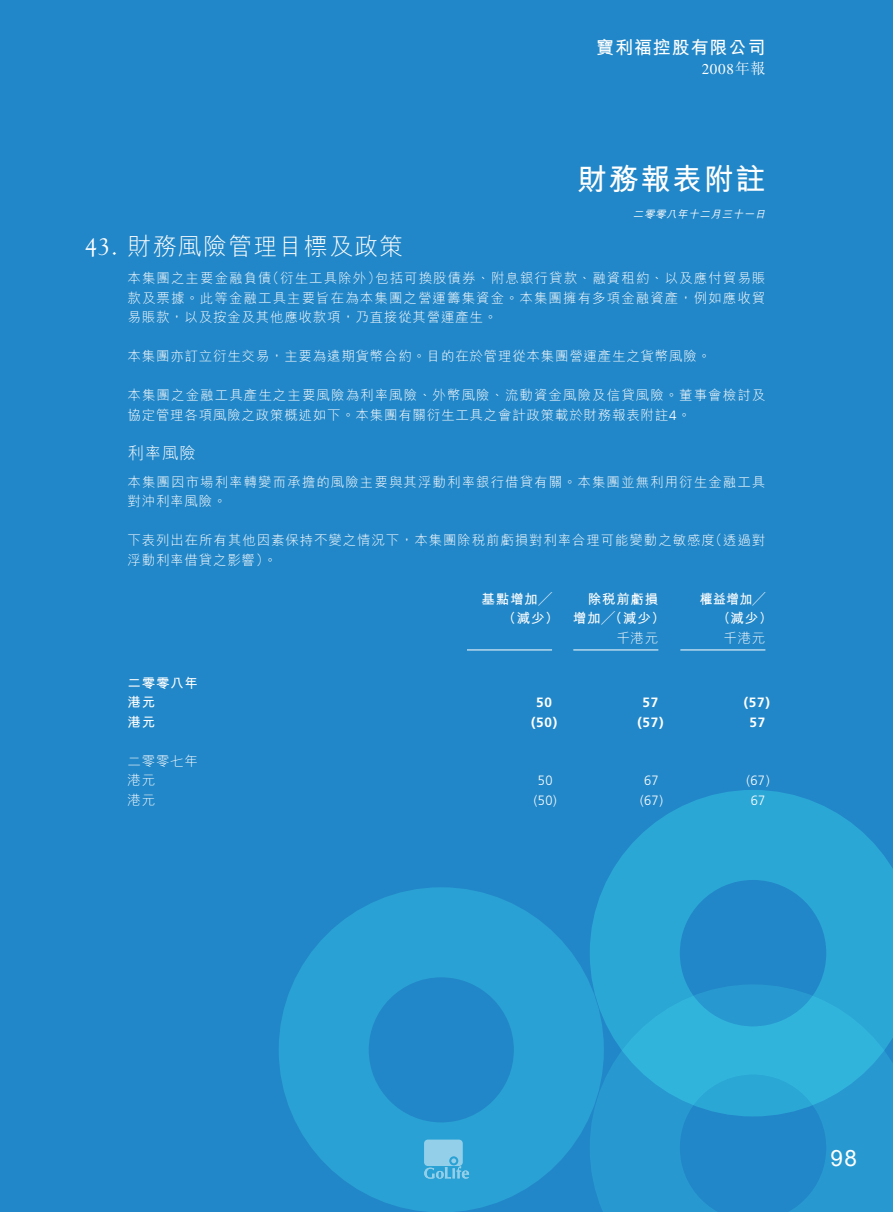
<style>
.page{position:relative;width:893px;height:1212px;background:#2287c8}
.page>*{position:absolute;margin:0;border:0;box-sizing:border-box;transform-origin:0 0}
.t1{font:700 30px "M Hei HK";letter-spacing:.055em;color:#fff}
.t2{font:300 24px "M Hei HK";letter-spacing:.05em;color:#fff}
.t3{font:22.5px "Arial";color:#fff}
.t4{font:700 18px "M Hei HK";letter-spacing:.05em;color:#fff}
.t5{font:300 16.5px "M Hei HK";color:#fff}
.t6{font:15px "Times";color:#fff}
.t7{font:300 13.5px/19.5px "M Hei HK";letter-spacing:.065em;color:#fff}
.t8{font:700 13.5px/19.5px "M Hei HK";letter-spacing:.055em;color:#fff}
.t9{font:700 13.5px "Frutiger LT Std";letter-spacing:.055em;color:#fff}
.t10{font:300 13.5px "Frutiger LT Std";letter-spacing:.025em;color:#fff;scale:.95 1}
.t11{font:700 13.5px "M Hei HK";letter-spacing:.055em;color:#fff;scale:.95 1}
.t12{font:italic 500 10.5px "M Hei HK";color:#fff}
.s1{font-family:"M Sung HK";font-weight:300}
.s2{font-family:"Goudy Std";font-weight:400}
.s3{font-family:"Frutiger LT Std"}
</style>
<div class="page">
<div style="left:279px;top:887px;width:325px;height:325px;border:90px solid #fff;border-radius:50%"></div>
<svg style="left:590px;top:1116px;width:303px;height:96px"></svg>
<svg style="left:590px;top:790px;width:303px;height:326px"></svg>
<svg style="left:424px;top:1139px;width:45px;height:39px;background:#6fbfe1"></svg>
<hr style="left:467px;top:649px;width:85px;height:1px;background:#fff">
<hr style="left:573px;top:649px;width:85px;height:1px;background:#fff">
<hr style="left:680px;top:649px;width:85px;height:1px;background:#fff">
<p class="t4" style="left:596px;top:34px;width:171px">寶利福控股有限公司</p>
<p class="t6" style="left:702px;top:60px;width:65px">2008<span class="s1">年報</span></p>
<p class="t1" style="left:577px;top:157px;width:190px">財務報表附註</p>
<p class="t12" style="left:633px;top:207px;width:137px">二零零八年十二月三十一日</p>
<p class="t2" style="left:85px;top:230px;width:320px"><span class="s2">43.</span> 財務風險管理目標及政策</p>
<p class="t7" style="left:128px;top:268px;width:639px;text-align:justify">本集團之主要金融負債（衍生工具除外）包括可換股債券、附息銀行貸款、融資租約、以及應付貿易賬款及票據。此等金融工具主要旨在為本集團之營運籌集資金。本集團擁有多項金融資產，例如應收貿易賬款，以及按金及其他應收款項，乃直接從其營運產生。</p>
<p class="t7" style="left:128px;top:346px;width:585px">本集團亦訂立衍生交易，主要為遠期貨幣合約。目的在於管理從本集團營運產生之貨幣風險。</p>
<p class="t7" style="left:128px;top:385px;width:639px">本集團之金融工具產生之主要風險為利率風險、外幣風險、流動資金風險及信貸風險。董事會檢討及協定管理各項風險之政策概述如下。本集團有關衍生工具之會計政策載於財務報表附註<span class="s3">4</span>。</p>
<p class="t5" style="left:128px;top:441px;width:70px">利率風險</p>
<p class="t7" style="left:128px;top:472px;width:639px">本集團因市場利率轉變而承擔的風險主要與其浮動利率銀行借貸有關。本集團並無利用衍生金融工具對沖利率風險。</p>
<p class="t7" style="left:128px;top:530px;width:639px">下表列出在所有其他因素保持不變之情況下，本集團除稅前虧損對利率合理可能變動之敏感度（透過對浮動利率借貸之影響）。</p>
<p class="t8" style="left:482px;top:588px;width:72px">基點增加╱</p>
<p class="t8" style="left:588px;top:588px;width:72px">除稅前虧損</p>
<p class="t11" style="left:700px;top:589px;width:70px">權益增加╱</p>
<p class="t8" style="left:503px;top:608px;width:164px">（減少） 增加╱（減少）</p>
<p class="t11" style="left:717px;top:608px;width:59px">（減少）</p>
<p class="t7" style="left:616px;top:628px;width:44px">千港元</p>
<p class="t7" style="left:723px;top:628px;width:44px">千港元</p>
<p class="t8" style="left:128px;top:672px;width:72px">二零零八年港元</p>
<p class="t9" style="left:536px;top:695px;width:17px">50</p>
<p class="t9" style="left:643px;top:695px;width:17px">57</p>
<p class="t9" style="left:744px;top:695px;width:28px">(57)</p>
<p class="t8" style="left:128px;top:711px;width:29px">港元</p>
<p class="t9" style="left:531px;top:714px;width:28px">(50)</p>
<p class="t9" style="left:637px;top:714px;width:28px">(57)</p>
<p class="t9" style="left:750px;top:714px;width:17px">57</p>
<p class="t7" style="left:128px;top:751px;width:72px">二零零七年港元</p>
<p class="t10" style="left:538px;top:773px;width:17px">50</p>
<p class="t10" style="left:644px;top:773px;width:17px">67</p>
<p class="t10" style="left:747px;top:773px;width:26px">(67)</p>
<p class="t7" style="left:128px;top:790px;width:29px">港元</p>
<p class="t10" style="left:534px;top:792px;width:25px">(50)</p>
<p class="t10" style="left:640px;top:792px;width:25px">(67)</p>
<p class="t10" style="left:751px;top:792px;width:17px">67</p>
<p class="t3" style="left:830px;top:1144px;width:28px">98</p>
</div>
